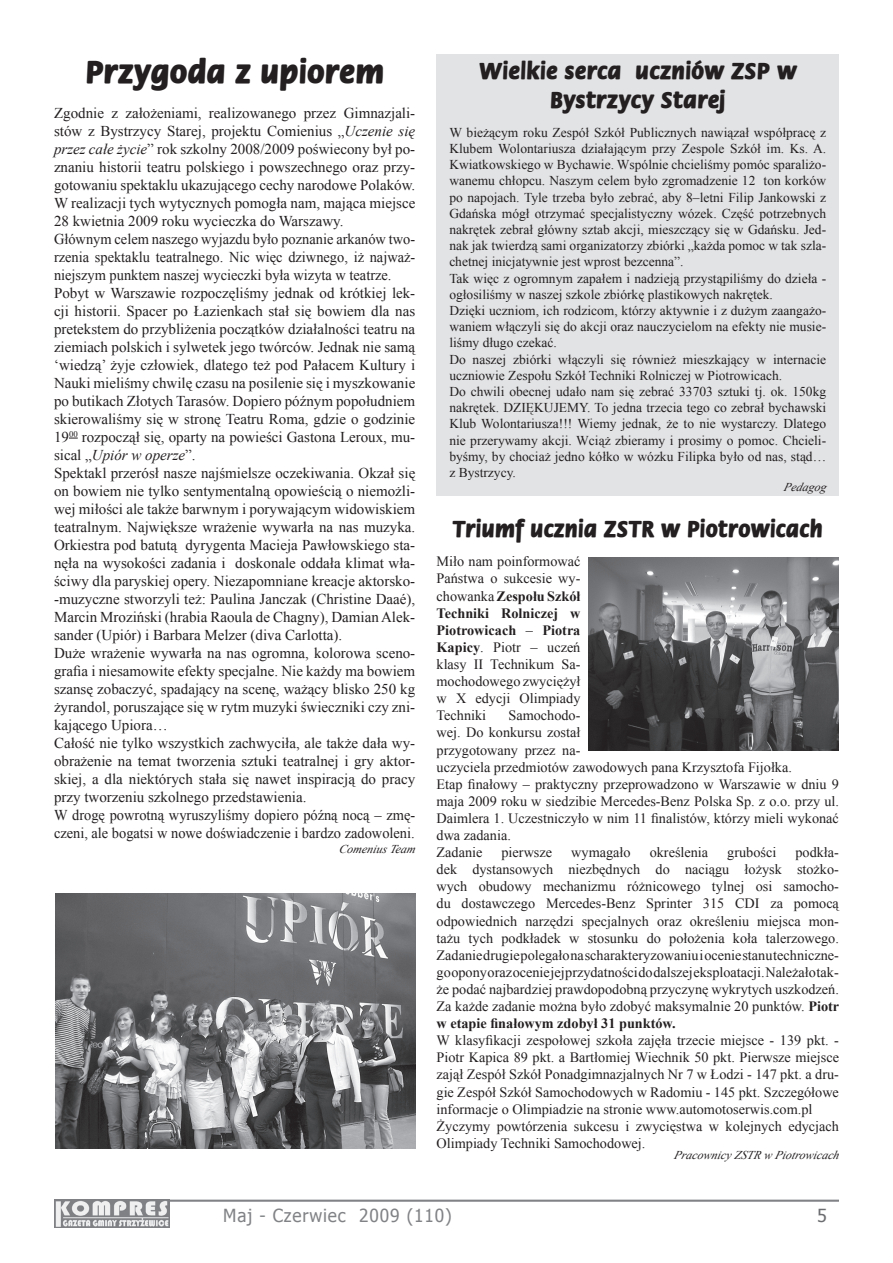
<style>
.page{position:relative;width:893px;height:1263px;background:#fff}
.page>*{position:absolute;margin:0;border:0;box-sizing:border-box;transform-origin:0 0}
.t1{font:700 33px "Wof Faun";color:#231f20}
.t2{font:700 24px/28.8px "Wof Faun";color:#231f20;text-align:center}
.t3{font:700 24px "Wof Faun";color:#231f20;scale:.96 1}
.t4{font:18px "Tahoma";letter-spacing:.05em;color:#808285;scale:.96 1}
.t5{font:18px "Tahoma";color:#6c6d70}
.t6{font:15px/18px "Times New Roman";color:#231f20}
.t7{font:14.25px/17.1px "Times New Roman";color:#231f20;text-align:justify}
.t8{font:13.5px/16.2px "Times New Roman";color:#231f20}
.t9{font:italic 12px "Times New Roman";color:#231f20}
.s1{font-style:italic}
.s2{font-weight:700}
</style>
<div class="page">
<hr style="left:54px;top:1199px;width:785px;height:3px;background:#808285">
<img style="left:54px;top:1201px;width:115px;height:27px">
<svg style="left:221px;top:1199px;width:233px;height:3px"></svg>
<div style="left:437px;top:54px;width:402px;height:441px;background:#e2e3e5"></div>
<img style="left:55px;top:893px;width:360px;height:255px">
<img style="left:588px;top:557px;width:251px;height:194px">
<h1 class="t1" style="left:85px;top:54px;width:301px">Przygoda z upiorem</h1>
<p class="t6" style="left:54px;top:104px;width:363px">Zgodnie z założeniami, realizowanego przez Gimnazjali&shy;stów z Bystrzycy Starej, projektu Comienius „<span class="s1">Uczenie się przez całe życie</span>” rok szkolny 2008/2009 poświecony był po&shy;znaniu historii teatru polskiego i powszechnego oraz przy&shy;gotowaniu spektaklu ukazującego cechy narodowe Polaków.<br>W realizacji tych wytycznych pomogła nam, mająca miejsce 28 kwietnia 2009 roku wycieczka do Warszawy.<br>Głównym celem naszego wyjazdu było poznanie arkanów two&shy;rzenia spektaklu teatralnego. Nic więc dziwnego, iż najważ&shy;niejszym punktem naszej wycieczki była wizyta w teatrze.<br>Pobyt w Warszawie rozpoczęliśmy jednak od krótkiej lek&shy;cji historii. Spacer po Łazienkach stał się bowiem dla nas pretekstem do przybliżenia początków działalności teatru na ziemiach polskich i sylwetek jego twórców. Jednak nie samą ‘wiedzą’ żyje człowiek, dlatego też pod Pałacem Kultury i Nauki mieliśmy chwilę czasu na posilenie się i myszkowanie po butikach Złotych Tarasów. Dopiero późnym popołudniem skierowaliśmy się w stronę Teatru Roma, gdzie o godzinie 19<sup>00</sup> rozpoczął się, oparty na powieści Gastona Leroux, mu&shy;sical „<span class="s1">Upiór w operze</span>”.<br>Spektakl przerósł nasze najśmielsze oczekiwania. Okzał się on bowiem nie tylko sentymentalną opowieścią o niemożli&shy;wej miłości ale także barwnym i porywającym widowiskiem teatralnym. Największe wrażenie wywarła na nas muzyka.<br>Orkiestra pod batutą dyrygenta Macieja Pawłowskiego sta&shy;nęła na wysokości zadania i doskonale oddała klimat wła&shy;ściwy dla paryskiej opery. Niezapomniane kreacje aktorsko--muzyczne stworzyli też: Paulina Janczak (Christine Daaé), Marcin Mroziński (hrabia Raoula de Chagny), Damian Alek&shy;sander (Upiór) i Barbara Melzer (diva Carlotta).<br>Duże wrażenie wywarła na nas ogromna, kolorowa sceno&shy;grafia i niesamowite efekty specjalne. Nie każdy ma bowiem szansę zobaczyć, spadający na scenę, ważący blisko 250 kg żyrandol, poruszające się w rytm muzyki świeczniki czy zni&shy;kającego Upiora…<br>Całość nie tylko wszystkich zachwyciła, ale także dała wy&shy;obrażenie na temat tworzenia sztuki teatralnej i gry aktor&shy;skiej, a dla niektórych stała się nawet inspiracją do pracy przy tworzeniu szkolnego przedstawienia.<br>W drogę powrotną wyruszyliśmy dopiero późną nocą – zmę&shy;czeni, ale bogatsi w nowe doświadczenie i bardzo zadowoleni.</p>
<p class="t9" style="left:339px;top:840px;width:81px">ComeniusTeam</p>
<h2 class="t2" style="left:478px;top:57px;width:320px">Wielkie serca uczniów ZSP w<br>Bystrzycy Starej</h2>
<p class="t8" style="left:449px;top:124px;width:378px">W bieżącym roku Zespół Szkół Publicznych nawiązał współpracę z Klubem Wolontariusza działającym przy Zespole Szkół im. Ks. A.<br>Kwiatkowskiego w Bychawie. Wspólnie chcieliśmy pomóc sparaliżo&shy;wanemu chłopcu. Naszym celem było zgromadzenie 12 ton korków po napojach. Tyle trzeba było zebrać, aby 8–letni Filip Jankowski z Gdańska mógł otrzymać specjalistyczny wózek. Część potrzebnych nakrętek zebrał główny sztab akcji, mieszczący się w Gdańsku. Jed&shy;nak jak twierdzą sami organizatorzy zbiórki „każda pomoc w tak szla&shy;chetnej inicjatywnie jest wprost bezcenna”.<br>Tak więc z ogromnym zapałem i nadzieją przystąpiliśmy do dzieła - ogłosiliśmy w naszej szkole zbiórkę plastikowych nakrętek.<br>Dzięki uczniom, ich rodzicom, którzy aktywnie i z dużym zaangażo&shy;waniem włączyli się do akcji oraz nauczycielom na efekty nie musie&shy;liśmy długo czekać.<br>Do naszej zbiórki włączyli się również mieszkający w internacie uczniowie Zespołu Szkół Techniki Rolniczej w Piotrowicach.<br>Do chwili obecnej udało nam się zebrać 33703 sztuki tj. ok. 150kg nakrętek. DZIĘKUJEMY. To jedna trzecia tego co zebrał bychawski Klub Wolontariusza!!! Wiemy jednak, że to nie wystarczy. Dlatego nie przerywamy akcji. Wciąż zbieramy i prosimy o pomoc. Chcieli&shy;byśmy, by chociaż jedno kółko w wózku Filipka było od nas, stąd… z Bystrzycy.</p>
<p class="t9" style="left:784px;top:479px;width:44px">Pedagog</p>
<h2 class="t3" style="left:453px;top:515px;width:387px">Triumf ucznia ZSTR w Piotrowicach</h2>
<p class="t7" style="left:437px;top:553px;width:145px">Miło nam poinformować Państwa o sukcesie wy&shy;chowanka <span class="s2">Zespołu Szkół Techniki Rolniczej w Piotrowicach</span> – <span class="s2">Piotra Kapicy</span>. Piotr – uczeń klasy II Technikum Sa&shy;mochodowego zwyciężył w X edycji Olimpiady Techniki</p>
<p class="t7" style="left:437px;top:707px;width:404px;text-align:left;text-indent:72px">Samochodo-<br>wej. Do konkursu został<br>przygotowany przez na-<br>uczyciela przedmiotów zawodowych pana Krzysztofa Fijołka.<br>Etap finałowy – praktyczny przeprowadzono w Warszawie w dniu 9 maja 2009 roku w siedzibie Mercedes-Benz Polska Sp. z o.o. przy ul.<br>Daimlera 1. Uczestniczyło w nim 11 finalistów, którzy mieli wykonać dwa zadania.<br>Zadanie</p>
<p class="t7" style="left:437px;top:843px;width:404px;text-indent:359px">podkła&shy;dek dystansowych niezbędnych do naciągu łożysk stożko&shy;wych obudowy mechanizmu różnicowego tylnej osi samocho&shy;du dostawczego Mercedes-Benz Sprinter 315 CDI za pomocą odpowiednich narzędzi specjalnych oraz określeniu miejsca mon&shy;tażu tych podkładek w stosunku do położenia koła talerzowego.<br>Zadanie drugie polegało na scharakteryzowaniu i ocenie stanu techniczne&shy;go opony oraz ocenie jej przydatności do dalszej eksploatacji. Należało tak&shy;że podać najbardziej prawdopodobną przyczynę wykrytych uszkodzeń.<br>Za każde zadanie można było zdobyć maksymalnie 20 punktów. <span class="s2">Piotr w etapie finałowym zdobył 31 punktów.</span></p>
<p class="t7" style="left:437px;top:1032px;width:404px;text-align:left">W klasyfikacji zespołowej szkoła zajęła trzecie miejsce - 139 pkt. - Piotr Kapica 89 pkt. a Bartłomiej Wiechnik 50 pkt. Pierwsze miejsce zajął Zespół Szkół Ponadgimnazjalnych Nr 7 w Łodzi - 147 pkt. a dru&shy;gie Zespół Szkół Samochodowych w Radomiu - 145 pkt. Szczegółowe informacje o Olimpiadzie na stronie www.automotoserwis.com.pl Życzymy powtórzenia sukcesu i zwycięstwa w kolejnych edycjach Olimpiady Techniki Samochodowej.</p>
<p class="t9" style="left:674px;top:1146px;width:170px">Pracownicy ZSTR w Piotrowicach</p>
<p class="t7" style="left:501px;top:843px;width:52px">pierwsze</p>
<p class="t7" style="left:571px;top:843px;width:61px">wymagało</p>
<p class="t7" style="left:650px;top:843px;width:60px">określenia</p>
<p class="t7" style="left:727px;top:843px;width:51px">grubości</p>
<p class="t4" style="left:223px;top:1204px;width:240px">Maj - Czerwiec 2009 (110)</p>
<p class="t5" style="left:817px;top:1203px;width:11px">5</p>
</div>
